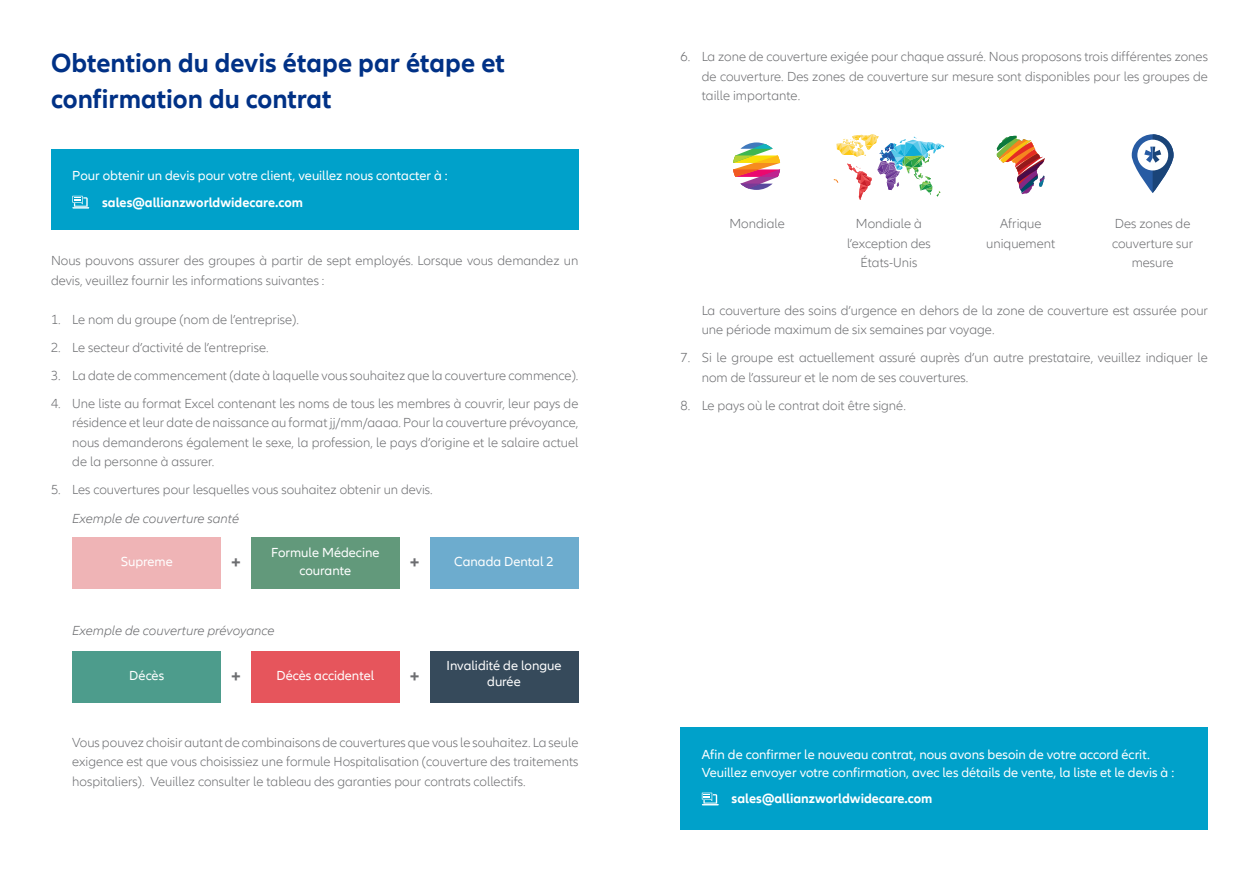
<style>
.page{position:relative;width:1259px;height:893px;background:#fff}
.page>*{position:absolute;margin:0;border:0;box-sizing:border-box;transform-origin:0 0}
.t1{font:700 27px/36px "Allianz Neo";color:#003186}
.t2{font:700 18px "Allianz Neo";color:#6c6d70}
.t3{font:300 13.5px/19.5px "Allianz Neo";color:#6c6d70}
.t4{font:13.5px/16.2px "Allianz Neo";color:#fff;text-align:center}
.t5{font:700 13.5px "Allianz Neo";color:#fff}
.t6{font:italic 300 13.5px "Allianz Neo";color:#6c6d70}
</style>
<div class="page">
<div style="left:51px;top:149px;width:527px;height:81px;background:#00a1ca"></div>
<div style="left:72px;top:538px;width:149px;height:51px;background:#efb4b6"></div>
<div style="left:72px;top:651px;width:149px;height:51px;background:#4d9c8c"></div>
<div style="left:429px;top:538px;width:149px;height:51px;background:#6dacce"></div>
<div style="left:429px;top:651px;width:149px;height:51px;background:#364a5b"></div>
<div style="left:251px;top:538px;width:149px;height:51px;background:#62997b"></div>
<div style="left:251px;top:651px;width:149px;height:51px;background:#e6555c"></div>
<svg style="left:72px;top:196px;width:17px;height:13px"></svg>
<div style="left:680px;top:727px;width:528px;height:102px;background:#00a1ca"></div>
<svg style="left:996px;top:136px;width:49px;height:58px"></svg>
<svg style="left:1131px;top:134px;width:42px;height:59px"></svg>
<div style="left:1137px;top:140px;width:31px;height:30px;background:#fff;border-radius:50%"></div>
<svg style="left:1144px;top:134px;width:29px;height:59px"></svg>
<svg style="left:733px;top:142px;width:47px;height:48px"></svg>
<img style="left:833px;top:134px;width:111px;height:66px">
<svg style="left:702px;top:793px;width:17px;height:12px"></svg>
<p class="t1" style="left:51px;top:45px;width:455px">Obtention du devis étape par étape et confirmation du contrat</p>
<p class="t4" style="left:72px;top:168px;width:377px">Pour obtenir un devis pour votre client, veuillez nous contacter à :</p>
<p class="t5" style="left:102px;top:195px;width:202px">sales@allianzworldwidecare.com</p>
<p class="t3" style="left:51px;top:252px;width:529px">Nous pouvons assurer des groupes à partir de sept employés. Lorsque vous demandez un devis, veuillez fournir les informations suivantes :</p>
<p class="t3" style="left:51px;top:310px;width:249px">1. Le nom du groupe (nom de l’entreprise).</p>
<p class="t3" style="left:51px;top:338px;width:219px">2. Le secteur d’activité de l’entreprise.</p>
<p class="t3" style="left:51px;top:366px;width:529px">3. La date de commencement (date à laquelle vous souhaitez que la couverture commence).</p>
<p class="t3" style="left:72px;top:394px;width:508px;text-align:justify;text-indent:-21px">4. Une liste au format Excel contenant les noms de tous les membres à couvrir, leur pays de résidence et leur date de naissance au format jj/mm/aaaa. Pour la couverture prévoyance, nous demanderons également le sexe, la profession, le pays d’origine et le salaire actuel de la personne à assurer.</p>
<p class="t3" style="left:51px;top:481px;width:383px">5. Les couvertures pour lesquelles vous souhaitez obtenir un devis.</p>
<p class="t6" style="left:72px;top:510px;width:168px">Exemple de couverture santé</p>
<p class="t4" style="left:121px;top:554px;width:54px">Supreme</p>
<p class="t2" style="left:231px;top:551px;width:11px">+</p>
<p class="t4" style="left:271px;top:543px;width:110px;line-height:18px">Formule Médecine courante</p>
<p class="t6" style="left:72px;top:622px;width:204px">Exemple de couverture prévoyance</p>
<p class="t4" style="left:129px;top:667px;width:36px">Décès</p>
<p class="t2" style="left:231px;top:665px;width:11px">+</p>
<p class="t4" style="left:276px;top:667px;width:99px">Décès accidentel</p>
<p class="t2" style="left:410px;top:551px;width:11px">+</p>
<p class="t4" style="left:454px;top:554px;width:101px">Canada Dental 2</p>
<p class="t2" style="left:410px;top:665px;width:11px">+</p>
<p class="t4" style="left:446px;top:658px;width:116px">Invalidité de longue durée</p>
<p class="t3" style="left:72px;top:733px;width:507px;text-align:justify">Vous pouvez choisir autant de combinaisons de couvertures que vous le souhaitez. La seule exigence est que vous choisissiez une formule Hospitalisation (couverture des traitements hospitaliers). Veuillez consulter le tableau des garanties pour contrats collectifs.</p>
<p class="t3" style="left:702px;top:47px;width:508px;text-align:justify;text-indent:-21px">6. La zone de couverture exigée pour chaque assuré. Nous proposons trois différentes zones de couverture. Des zones de couverture sur mesure sont disponibles pour les groupes de taille importante.</p>
<p class="t3" style="left:729px;top:214px;width:57px">Mondiale</p>
<p class="t3" style="left:847px;top:214px;width:85px;text-align:center">Mondiale à l’exception des<br>États-Unis</p>
<p class="t3" style="left:986px;top:214px;width:71px;text-align:center">Afrique uniquement</p>
<p class="t3" style="left:1112px;top:214px;width:83px;text-align:center">Des zones de couverture sur mesure</p>
<p class="t3" style="left:702px;top:301px;width:508px">La couverture des soins d’urgence en dehors de la zone de couverture est assurée pour une période maximum de six semaines par voyage.</p>
<p class="t3" style="left:702px;top:348px;width:507px;text-indent:-21px">7. Si le groupe est actuellement assuré auprès d’un autre prestataire, veuillez indiquer le nom de l’assureur et le nom de ses couvertures.</p>
<p class="t3" style="left:680px;top:396px;width:227px">8. Le pays où le contrat doit être signé.</p>
<p class="t4" style="left:702px;top:746px;width:450px">Afin de confirmer le nouveau contrat, nous avons besoin de votre accord écrit.</p>
<p class="t4" style="left:702px;top:764px;width:474px">Veuillez envoyer votre confirmation, avec les détails de vente, la liste et le devis à :</p>
<p class="t5" style="left:731px;top:791px;width:202px">sales@allianzworldwidecare.com</p>
</div>
